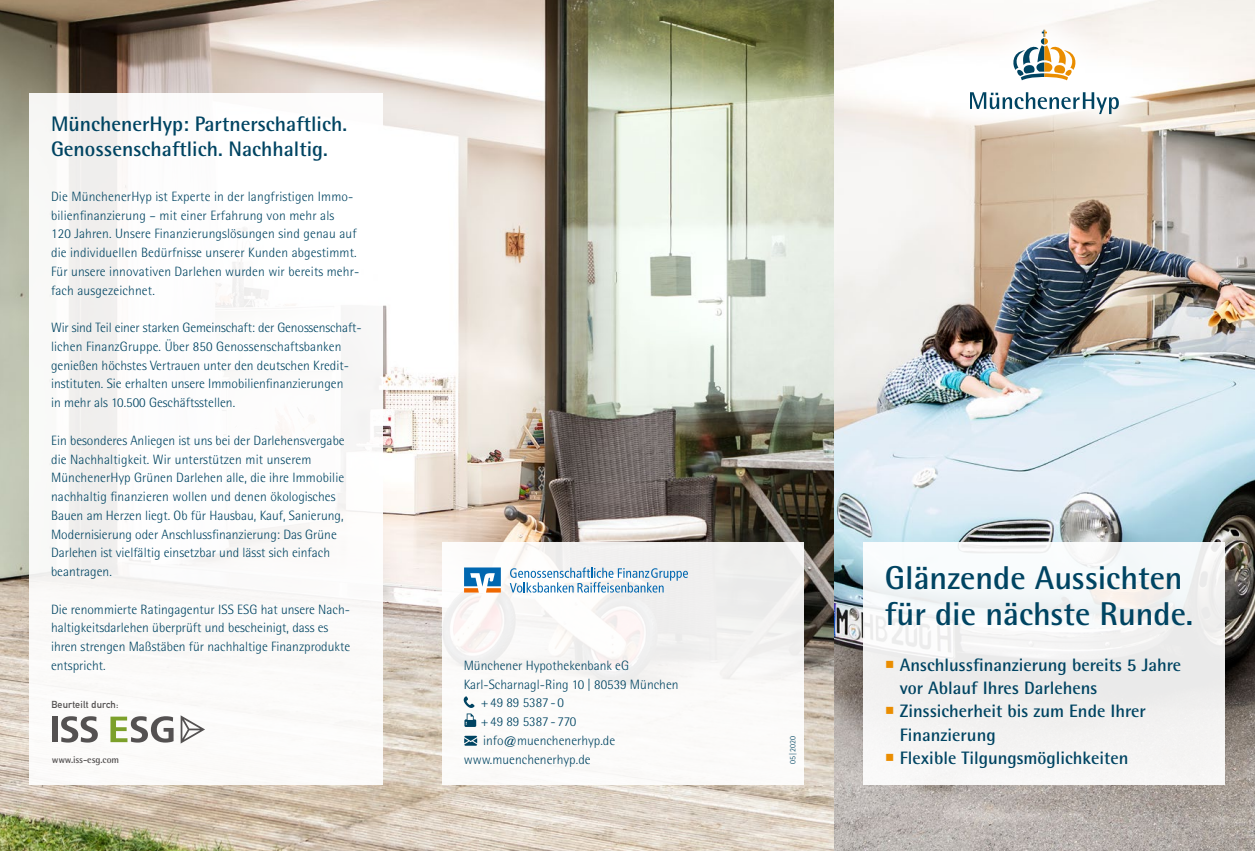
<style>
.page{position:relative;width:1255px;height:851px;background:#fff}
.page>*{position:absolute;margin:0;border:0;box-sizing:border-box;transform-origin:0 0}
.t1{font:700 33px/36px "Rotis Semi Sans";color:#004462}
.t2{font:700 21px/25.5px "Rotis Semi Sans";color:#004462}
.t3{font:700 18px/23.2px "Rotis Semi Sans";color:#004462}
.t4{font:300 13.5px/18.8px "Rotis Semi Sans";color:#004462}
.t5{font:700 9.9px "DIN Alternate";letter-spacing:.02em;color:#545151}
.t6{font:700 9.75px "Rotis Semi Sans";letter-spacing:-.01em;color:#545151}
.t7{font:300 8.25px "Rotis Semi Sans";color:#004462}
.s1{color:#ea8d00}
</style>
<div class="page">
<img style="left:833px;top:0;width:421px;height:850px">
<img style="left:0;top:0;width:833px;height:850px">
<div style="left:30px;top:94px;width:353px;height:690px;background:#fff"></div>
<div style="left:863px;top:542px;width:362px;height:242px;background:#f4f3f3"></div>
<div style="left:442px;top:542px;width:362px;height:242px;background:linear-gradient(to right,#fbf9f8,#f4f4f3)"></div>
<svg style="left:509px;top:567px;width:179px;height:25px"></svg>
<svg style="left:464px;top:567px;width:37px;height:25px"></svg>
<svg style="left:930px;top:0;width:227px;height:153px;fill:#fbf8f5"></svg>
<svg style="left:1011px;top:30px;width:66px;height:50px"></svg>
<svg style="left:969px;top:92px;width:149px;height:22px"></svg>
<svg style="left:463px;top:696px;width:11px;height:11px"></svg>
<svg style="left:464px;top:713px;width:12px;height:13px"></svg>
<svg style="left:464px;top:735px;width:13px;height:10px"></svg>
<svg style="left:110px;top:716px;width:63px;height:26px"></svg>
<div style="left:52px;top:716px;width:6px;height:26px;background:#545151"></div>
<svg style="left:61px;top:716px;width:37px;height:26px"></svg>
<svg style="left:181px;top:715px;width:24px;height:28px"></svg>
<h2 class="t2" style="left:51px;top:110px;width:297px">MünchenerHyp: Partnerschaftlich.<br>Genossenschaftlich. Nachhaltig.</h2>
<p class="t4" style="left:51px;top:187px;width:310px">Die MünchenerHyp ist Experte in der langfristigen Immo&shy;bilienfinanzierung – mit einer Erfahrung von mehr als<br>120 Jahren. Unsere Finanzierungslösungen sind genau auf die individuellen Bedürfnisse unserer Kunden abgestimmt.<br>Für unsere innovativen Darlehen wurden wir bereits mehr&shy;fach ausgezeichnet.</p>
<p class="t4" style="left:51px;top:318px;width:312px">Wir sind Teil einer starken Gemeinschaft: der Genossenschaft&shy;lichen FinanzGruppe. Über 850 Genossenschaftsbanken genießen höchstes Vertrauen unter den deutschen Kredit&shy;instituten. Sie erhalten unsere Immobilienfinanzierungen<br>in mehr als 10.500 Geschäftsstellen.</p>
<p class="t4" style="left:51px;top:431px;width:295px">Ein besonderes Anliegen ist uns bei der Darlehensvergabe die Nachhaltigkeit. Wir unterstützen mit unserem MünchenerHyp Grünen Darlehen alle, die ihre Immobilie nachhaltig finanzieren wollen und denen ökologisches Bauen am Herzen liegt. Ob für Hausbau, Kauf, Sanierung, Modernisierung oder Anschlussfinanzierung: Das Grüne Darlehen ist vielfältig einsetzbar und lässt sich einfach beantragen.</p>
<p class="t4" style="left:51px;top:599px;width:301px">Die renommierte Ratingagentur ISS ESG hat unsere Nach&shy;haltigkeitsdarlehen überprüft und bescheinigt, dass es ihren strengen Maßstäben für nachhaltige Finanzprodukte entspricht.</p>
<p class="t5" style="left:51px;top:696px;width:69px">Beurteilt durch:</p>
<p class="t6" style="left:52px;top:753px;width:69px">www.iss-esg.com</p>
<p class="t4" style="left:463px;top:656px;width:167px">Münchener Hypothekenbank eG</p>
<p class="t4" style="left:463px;top:674px;width:216px">Karl-Scharnagl-Ring 10 | 80539 München</p>
<p class="t4" style="left:480px;top:693px;width:85px">+49 89 5387 - 0</p>
<p class="t4" style="left:480px;top:712px;width:97px">+49 89 5387 - 770</p>
<p class="t4" style="left:483px;top:731px;width:134px">info@muenchenerhyp.de</p>
<p class="t4" style="left:463px;top:749px;width:128px">www.muenchenerhyp.de</p>
<p class="t7" style="left:788px;top:764px;width:29px;rotate:-90deg">05 | 2020</p>
<h1 class="t1" style="left:884px;top:559px;width:310px">Glänzende Aussichten für die nächste Runde.</h1>
<h3 class="t3" style="left:899px;top:652px;width:283px;text-indent:-15px"><span class="s1">○</span> Anschlussfinanzierung bereits 5 Jahre vor Ablauf Ihres Darlehens</h3>
<h3 class="t3" style="left:899px;top:699px;width:247px;text-indent:-15px"><span class="s1">○</span> Zinssicherheit bis zum Ende Ihrer<br>Finanzierung</h3>
<h3 class="t3" style="left:884px;top:745px;width:245px"><span class="s1">○</span> Flexible Tilgungsmöglichkeiten</h3>
</div>
